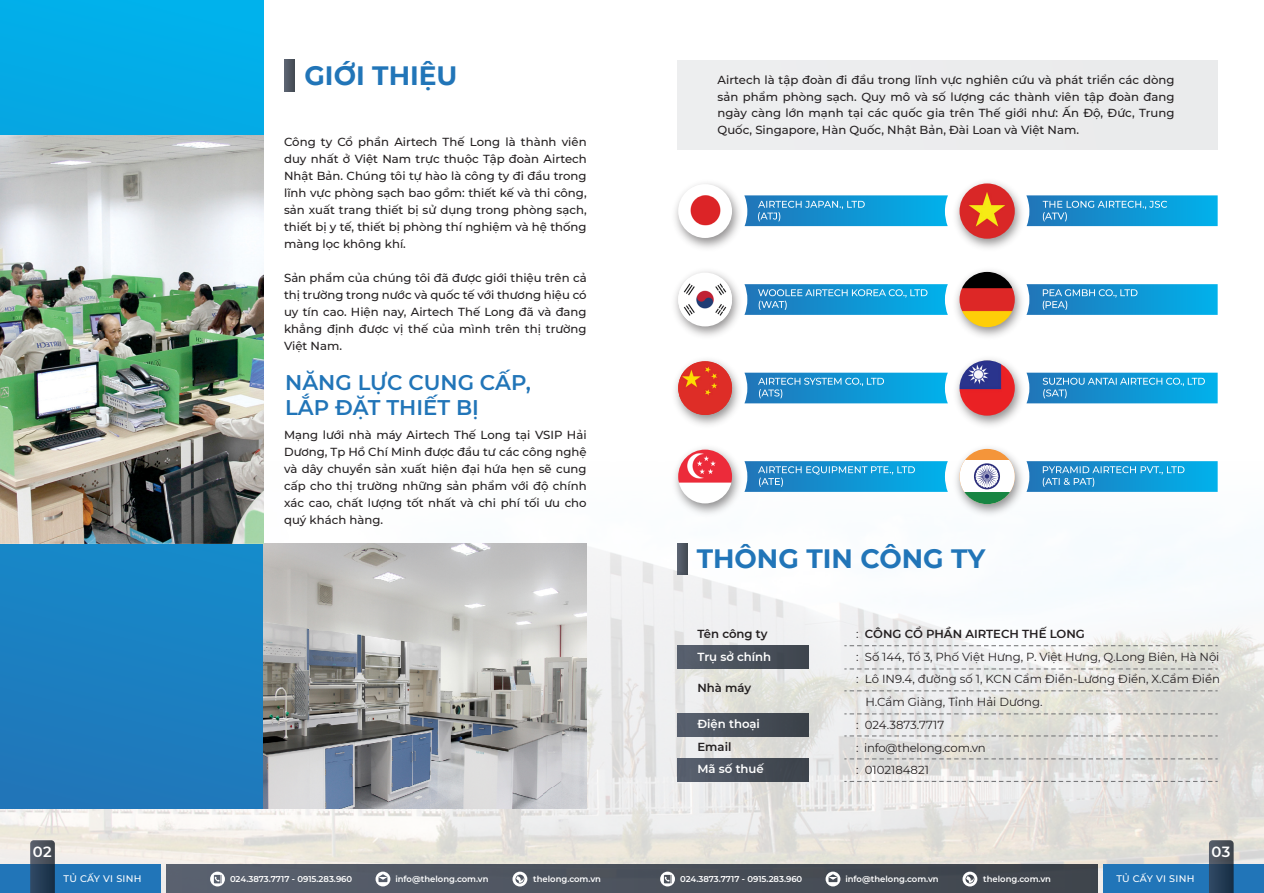
<style>
.page{position:relative;width:1264px;height:893px;background:#fff}
.page>*{position:absolute;margin:0;border:0;box-sizing:border-box;transform-origin:0 0}
.t1{font:700 26.55px "Montserrat";color:#2175b8}
.t2{font:600 21.15px/25.5px "Montserrat";color:#2175b8}
.t3{font:600 14.85px "Montserrat";color:#fff}
.t4{font:500 11.7px/17px "Montserrat";color:#231f20;text-align:justify}
.t5{font:11.7px/22.5px "Montserrat";letter-spacing:-.005em;color:#231f20}
.t6{font:600 11.7px "Montserrat";color:#231f20}
.t7{font:600 11.7px "Montserrat";color:#fff}
.t8{font:500 9.6px "Montserrat";letter-spacing:.015em;color:#fff}
.t9{font:600 8.4px "Montserrat";color:#fff}
.s1{font-weight:400}
</style>
<div class="page">
<img style="left:1px;top:384px;width:1262px;height:509px">
<div style="left:166px;top:864px;width:931px;height:29px;background:linear-gradient(to right,#5b6270,#3e434a)"></div>
<div style="left:0;top:865px;width:161px;height:28px;background:#2175b8"></div>
<div style="left:1103px;top:865px;width:160px;height:28px;background:#2175b8"></div>
<svg style="left:0;top:0;width:263px;height:809px"></svg>
<div style="left:677px;top:60px;width:540px;height:90px;background:#ececee"></div>
<svg style="left:375px;top:872px;width:15px;height:14px"></svg>
<svg style="left:512px;top:872px;width:15px;height:14px"></svg>
<svg style="left:210px;top:872px;width:15px;height:14px"></svg>
<svg style="left:825px;top:872px;width:15px;height:14px"></svg>
<svg style="left:962px;top:872px;width:15px;height:14px"></svg>
<svg style="left:660px;top:872px;width:15px;height:14px"></svg>
<img style="left:675px;top:183px;width:94px;height:65px">
<img style="left:678px;top:184px;width:54px;height:54px;border-radius:27px">
<img style="left:928px;top:182px;width:121px;height:66px">
<img style="left:959px;top:183px;width:55px;height:56px;border-radius:28px">
<img style="left:675px;top:271px;width:65px;height:65px">
<div style="left:678px;top:273px;width:54px;height:53px;background:#fff;border-radius:50%"></div>
<img style="left:678px;top:279px;width:54px;height:41px">
<img style="left:665px;top:360px;width:123px;height:85px">
<img style="left:678px;top:363px;width:54px;height:52px">
<img style="left:947px;top:270px;width:75px;height:67px">
<img style="left:959px;top:272px;width:55px;height:55px;border-radius:28px">
<img style="left:947px;top:359px;width:111px;height:60px">
<img style="left:959px;top:360px;width:55px;height:56px;border-radius:28px">
<img style="left:902px;top:419px;width:173px;height:123px">
<div style="left:959px;top:449px;width:55px;height:55px;background:#f4953a;border-radius:28px"></div>
<svg style="left:959px;top:460px;width:55px;height:44px"></svg>
<img style="left:667px;top:441px;width:126px;height:92px">
<img style="left:678px;top:450px;width:54px;height:53px;border-radius:27px">
<svg style="left:744px;top:195px;width:203px;height:31px"></svg>
<svg style="left:1026px;top:195px;width:191px;height:31px"></svg>
<svg style="left:744px;top:284px;width:203px;height:31px"></svg>
<svg style="left:744px;top:373px;width:203px;height:30px"></svg>
<svg style="left:1026px;top:373px;width:191px;height:30px"></svg>
<svg style="left:1026px;top:461px;width:191px;height:31px"></svg>
<svg style="left:744px;top:461px;width:203px;height:31px"></svg>
<img style="left:263px;top:543px;width:323px;height:266px">
<img style="left:0;top:135px;width:263px;height:408px">
<svg style="left:677px;top:543px;width:10px;height:32px"></svg>
<svg style="left:284px;top:60px;width:11px;height:31px"></svg>
<div style="left:677px;top:646px;width:131px;height:23px;background:linear-gradient(to right,#58606d,#3e444d)"></div>
<div style="left:677px;top:713px;width:131px;height:23px;background:linear-gradient(to right,#59616f,#394046)"></div>
<div style="left:677px;top:758px;width:131px;height:23px;background:linear-gradient(to right,#59616f,#3b4149)"></div>
<svg style="left:844px;top:669px;width:373px;height:1px"></svg>
<svg style="left:844px;top:645px;width:373px;height:1px"></svg>
<svg style="left:844px;top:691px;width:373px;height:1px"></svg>
<svg style="left:844px;top:714px;width:373px;height:1px"></svg>
<svg style="left:844px;top:736px;width:373px;height:1px"></svg>
<svg style="left:844px;top:759px;width:373px;height:1px"></svg>
<svg style="left:844px;top:781px;width:373px;height:1px"></svg>
<svg style="left:1026px;top:284px;width:191px;height:31px"></svg>
<svg style="left:30px;top:840px;width:25px;height:53px"></svg>
<svg style="left:1208px;top:840px;width:25px;height:53px"></svg>
<h1 class="t1" style="left:304px;top:57px;width:154px">GIỚI THIỆU</h1>
<p class="t4" style="left:284px;top:133px;width:304px">Công ty Cổ phần Airtech Thế Long là thành viên duy nhất ở Việt Nam trực thuộc Tập đoàn Airtech Nhật Bản. Chúng tôi tự hào là công ty đi đầu trong lĩnh vực phòng sạch bao gồm: thiết kế và thi công, sản xuất trang thiết bị sử dụng trong phòng sạch, thiết bị y tế, thiết bị phòng thí nghiệm và hệ thống màng lọc không khí.</p>
<p class="t4" style="left:284px;top:269px;width:304px">Sản phẩm của chúng tôi đã được giới thiệu trên cả thị trường trong nước và quốc tế với thương hiệu có uy tín cao. Hiện nay, Airtech Thế Long đã và đang khẳng định được vị thế của mình trên thị trường Việt Nam.</p>
<h2 class="t2" style="left:285px;top:368px;width:247px">NĂNG LỰC CUNG CẤP,<br>LẮP ĐẶT THIẾT BỊ</h2>
<p class="t4" style="left:284px;top:426px;width:304px">Mạng lưới nhà máy Airtech Thế Long tại VSIP Hải Dương, Tp Hồ Chí Minh được đầu tư các công nghệ và dây chuyền sản xuất hiện đại hứa hẹn sẽ cung cấp cho thị trường những sản phẩm với độ chính xác cao, chất lượng tốt nhất và chi phí tối ưu cho quý khách hàng.</p>
<p class="t4" style="left:717px;top:70px;width:458px">Airtech là tập đoàn đi đầu trong lĩnh vực nghiên cứu và phát triển các dòng sản phẩm phòng sạch. Quy mô và số lượng các thành viên tập đoàn đang ngày càng lớn mạnh tại các quốc gia trên Thế giới như: Ấn Độ, Đức, Trung Quốc, Singapore, Hàn Quốc, Nhật Bản, Đài Loan và Việt Nam.</p>
<h1 class="t1" style="left:696px;top:539px;width:290px">THÔNG TIN CÔNG TY</h1>
<p class="t6" style="left:697px;top:626px;width:72px">Tên công ty</p>
<p class="t7" style="left:697px;top:648px;width:75px">Trụ sở chính</p>
<p class="t6" style="left:697px;top:680px;width:55px">Nhà máy</p>
<p class="t7" style="left:697px;top:716px;width:64px">Điện thoại</p>
<p class="t6" style="left:697px;top:739px;width:35px">Email</p>
<p class="t7" style="left:697px;top:761px;width:68px">Mã số thuế</p>
<p class="t6" style="left:856px;top:626px;width:230px"><span class="s1">:</span> CÔNG CỔ PHẦN AIRTECH THẾ LONG</p>
<p class="t5" style="left:856px;top:645px;width:364px">: Số 144, Tổ 3, Phố Việt Hưng, P. Việt Hưng, Q.Long Biên, Hà Nội</p>
<p class="t5" style="left:856px;top:668px;width:365px">: Lô IN9.4, đường số 1, KCN Cẩm Điền-Lương Điền, X.Cẩm Điền</p>
<p class="t5" style="left:865px;top:690px;width:179px">H.Cẩm Giàng, Tỉnh Hải Dương.</p>
<p class="t5" style="left:856px;top:713px;width:131px">: 024.3873.7717<br>: info@thelong.com.vn : 0102184821</p>
<p class="t3" style="left:33px;top:842px;width:20px">02</p>
<p class="t3" style="left:1211px;top:842px;width:20px">03</p>
<p class="t8" style="left:64px;top:871px;width:79px">TỦ CẤY VI SINH</p>
<p class="t9" style="left:680px;top:873px;width:124px">024.3873.7717 - 0915.283.960</p>
<p class="t9" style="left:845px;top:873px;width:95px">info@thelong.com.vn</p>
<p class="t9" style="left:983px;top:873px;width:69px">thelong.com.vn</p>
<p class="t8" style="left:1116px;top:871px;width:79px">TỦ CẤY VI SINH</p>
<p class="t9" style="left:230px;top:873px;width:124px">024.3873.7717 - 0915.283.960</p>
<p class="t9" style="left:395px;top:873px;width:95px">info@thelong.com.vn</p>
<p class="t9" style="left:533px;top:873px;width:69px">thelong.com.vn</p>
</div>
